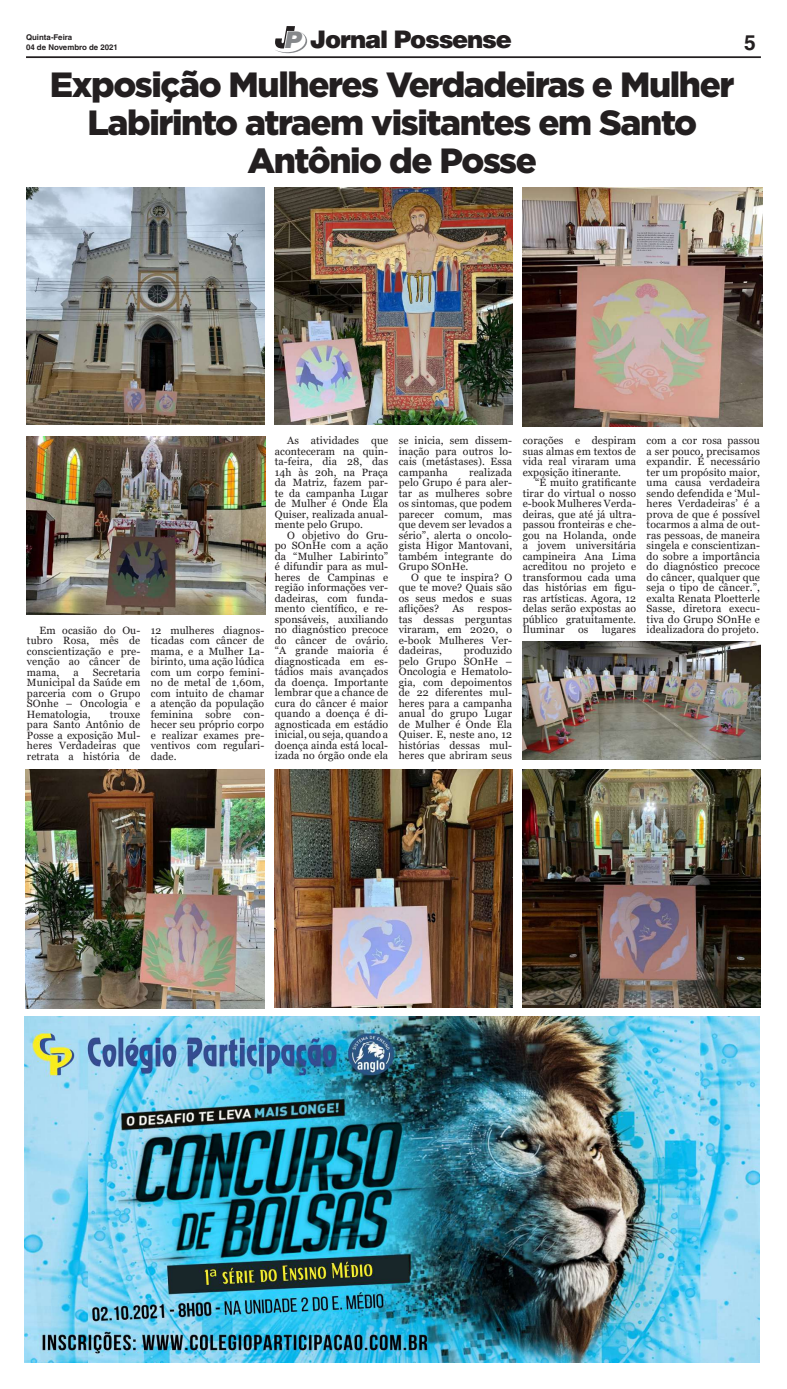
<style>
.page{position:relative;width:787px;height:1389px;background:#fff}
.page>*{position:absolute;margin:0;border:0;box-sizing:border-box;transform-origin:0 0}
.t1{font:900 35px/37.6px "Gotham";letter-spacing:-.04em;color:#231f20;text-align:center}
.t2{font:900 24.24px "Helvetica LT Std";letter-spacing:-.05em;color:#231f20}
.t3{font:700 21px "Helvetica LT Std";color:#231f20}
.t4{font:10.5px/10.5px "Georgia";letter-spacing:.01em;color:#231f20;text-align:justify}
.t5{font:700 7.88px/9.5px "Helvetica LT Std";color:#231f20}
.s1{font-family:"Airbus Special";font-weight:400;font-size:23.01px;color:#86888b}
</style>
<div class="page">
<hr style="left:26px;top:56px;width:734px;height:2px;background:#231f20">
<svg style="left:275px;top:26px;width:32px;height:27px"></svg>
<img style="left:25px;top:1017px;width:734px;height:345px">
<img style="left:27px;top:187px;width:237px;height:237px">
<img style="left:522px;top:187px;width:239px;height:239px">
<img style="left:275px;top:187px;width:237px;height:237px">
<img style="left:27px;top:437px;width:238px;height:177px">
<img style="left:25px;top:770px;width:240px;height:239px">
<img style="left:274px;top:770px;width:238px;height:238px">
<img style="left:522px;top:770px;width:238px;height:238px">
<img style="left:522px;top:641px;width:237px;height:119px">
<p class="t5" style="left:26px;top:33px;width:93px">Quinta-Feira<br>04 de Novembro de 2021</p>
<h2 class="t2" style="left:283px;top:24px;width:230px"><span class="s1">P</span> Jornal Possense</h2>
<h3 class="t3" style="left:743px;top:30px;width:13px">5</h3>
<h1 class="t1" style="left:50px;top:66px;width:686px">Exposição Mulheres Verdadeiras e Mulher<br>Labirinto atraem visitantes em Santo<br>Antônio de Posse</h1>
<p class="t4" style="left:27px;top:625px;width:115px;text-indent:12px">Em ocasião do Ou&shy;tubro Rosa, mês de conscientização e pre&shy;venção ao câncer de mama,</p>
<p class="t4" style="left:27px;top:667px;width:115px;text-indent:66px">Secretaria Municipal da Saúde em parceria com o Grupo SOnhe – Oncologia e Hematologia,</p>
<p class="t4" style="left:73px;top:667px;width:7px">a</p>
<p class="t4" style="left:27px;top:709px;width:115px;text-indent:83px">trouxe para Santo Antônio de Posse a exposição Mul&shy;heres Verdadeiras que retrata a história de</p>
<p class="t4" style="left:151px;top:625px;width:115px">12 mulheres diagnos&shy;ticadas com câncer de mama, e a Mulher La&shy;birinto, uma ação lúdica com um corpo femini&shy;no de metal de 1,60m, com intuito de chamar a atenção da população feminina sobre con&shy;hecer seu próprio corpo e realizar exames pre&shy;ventivos com regulari&shy;dade.</p>
<p class="t4" style="left:275px;top:436px;width:115px;text-indent:12px">As atividades que aconteceram na quin&shy;ta-feira, dia 28, das 14h às 20h, na Praça da Matriz, fazem par&shy;te da campanha Lugar de Mulher é Onde Ela Quiser, realizada anual&shy;mente pelo Grupo.</p>
<p class="t4" style="left:275px;top:530px;width:115px;text-indent:12px">O objetivo do Gru&shy;po SOnHe com a ação da “Mulher Labirinto” é difundir para as mul&shy;heres de Campinas e região informações ver&shy;dadeiras, com funda&shy;mento científico, e re&shy;sponsáveis, auxiliando no diagnóstico precoce do câncer de ovário. “A grande maioria é diagnosticada em es&shy;tádios mais avançados da doença. Importante lembrar que a chance de cura do câncer é maior quando a doença é di&shy;agnosticada em estádio inicial, ou seja, quando a doença ainda está local&shy;izada no órgão onde ela</p>
<p class="t4" style="left:398px;top:436px;width:115px">se inicia, sem dissem&shy;inação para outros lo&shy;cais (metástases). Essa campanha</p>
<p class="t4" style="left:398px;top:467px;width:115px;text-indent:70px">realizada pelo Grupo é para aler&shy;tar as mulheres sobre os sintomas, que podem parecer comum, mas que devem ser levados a sério”, alerta o oncolo&shy;gista Higor Mantovani, também integrante do Grupo SOnHe.</p>
<p class="t4" style="left:398px;top:572px;width:115px;text-indent:12px">O que te inspira? O que te move? Quais são os seus medos e suas aflições?</p>
<p class="t4" style="left:452px;top:604px;width:13px">As</p>
<p class="t4" style="left:398px;top:604px;width:115px;text-indent:79px">respos&shy;tas dessas perguntas viraram, em 2020, o e-book Mulheres Ver&shy;dadeiras,</p>
<p class="t4" style="left:398px;top:646px;width:115px;text-indent:65px">produzido pelo Grupo SOnHe – Oncologia e Hematolo&shy;gia, com depoimentos de 22 diferentes mul&shy;heres para a campanha anual do grupo Lugar de Mulher é Onde Ela Quiser. E, neste ano, 12 histórias dessas mul&shy;heres que abriram seus</p>
<p class="t4" style="left:522px;top:436px;width:115px">corações e despiram suas almas em textos de vida real viraram uma exposição itinerante.</p>
<p class="t4" style="left:522px;top:478px;width:115px;text-indent:12px">“É muito gratificante tirar do virtual o nosso e-book Mulheres Verda&shy;deiras, que até já ultra&shy;passou fronteiras e che&shy;gou na Holanda, onde a jovem universitária campineira Ana Lima acreditou no projeto e transformou cada uma das histórias em figu&shy;ras artísticas. Agora, 12 delas serão expostas ao público gratuitamente.<br>Iluminar</p>
<p class="t4" style="left:578px;top:625px;width:12px">os</p>
<p class="t4" style="left:601px;top:625px;width:36px">lugares</p>
<p class="t4" style="left:646px;top:436px;width:115px">com a cor rosa passou a ser pouco, precisamos expandir. É necessário ter um propósito maior, uma causa verdadeira sendo defendida e ‘Mul&shy;heres Verdadeiras’ é a prova de que é possível tocarmos a alma de out&shy;ras pessoas, de maneira singela e conscientizan&shy;do sobre a importância do diagnóstico precoce do câncer, qualquer que seja o tipo de câncer.”, exalta Renata Ploetterle Sasse, diretora execu&shy;tiva do Grupo SOnHe e idealizadora do projeto.</p>
</div>
